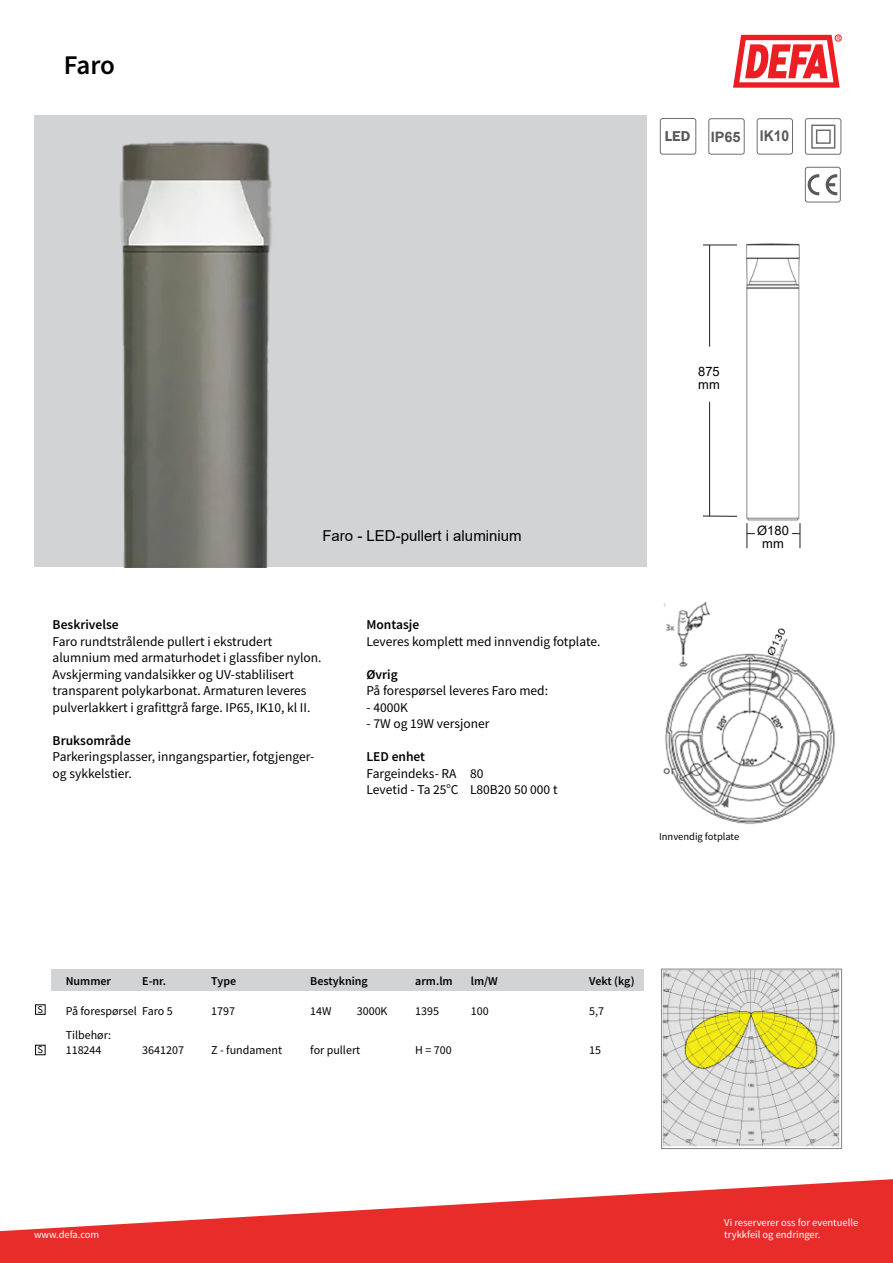
<style>
.page{position:relative;width:893px;height:1263px;background:#fff}
.page>*{position:absolute;margin:0;border:0;box-sizing:border-box;transform-origin:0 0}
.t1{font:600 27px "Source Sans Pro";color:#000}
.t2{font:15px "Arial";color:#000}
.t3{font:700 14.85px "Arial";color:#58595b;scale:.94 1}
.t4{font:700 14.4px "Arial";color:#58595b}
.t5{font:600 14.4px "ITC Franklin Gothic Std";color:#58595b}
.t6{font:13.5px/16.5px "Source Sans Pro";color:#000}
.t7{font:600 13.5px "Source Sans Pro";color:#000}
.t8{font:12.9px/12.9px "Arial";color:#000}
.t9{font:12px/15px "Source Sans Pro";color:#000}
.t10{font:600 12px "Source Sans Pro";color:#000}
.t11{font:10.5px "Source Sans Pro";color:#fff}
.t12{font:10.5px "Source Sans Pro";color:#000}
</style>
<div class="page">
<div style="left:34px;top:116px;width:612px;height:451px;background:#d1d3d4"></div>
<svg style="left:733px;top:35px;width:108px;height:53px"></svg>
<svg style="left:0;top:1179px;width:893px;height:84px;fill:#e82c2a"></svg>
<img style="left:120px;top:141px;width:152px;height:426px">
<hr style="left:703px;top:516px;width:34px;height:1px;background:#231f20">
<hr style="left:709px;top:402px;width:1px;height:114px;background:#231f20">
<hr style="left:703px;top:245px;width:34px;height:1px;background:#231f20">
<hr style="left:709px;top:245px;width:1px;height:102px;background:#231f20">
<img style="left:746px;top:243px;width:54px;height:285px">
<svg style="left:747px;top:523px;width:8px;height:25px"></svg>
<svg style="left:792px;top:523px;width:9px;height:25px"></svg>
<div style="left:805px;top:167px;width:36px;height:36px;border:1px solid #6d6e71;border-radius:2px"></div>
<svg style="left:808px;top:174px;width:29px;height:21px"></svg>
<div style="left:757px;top:118px;width:36px;height:37px;border:1px solid #6d6e71;border-radius:2px"></div>
<div style="left:660px;top:118px;width:36px;height:37px;border:1px solid #6d6e71;border-radius:2px"></div>
<div style="left:708px;top:118px;width:37px;height:37px;border:1px solid #6d6e71;border-radius:2px"></div>
<div style="left:805px;top:118px;width:36px;height:37px;border:1px solid #6d6e71;border-radius:2px"></div>
<div style="left:811px;top:125px;width:24px;height:24px;border:1px solid #6d6e71"></div>
<div style="left:816px;top:130px;width:15px;height:14px;border:1px solid #6d6e71"></div>
<div style="left:52px;top:969px;width:592px;height:21px;background:#d1d3d4"></div>
<img style="left:663px;top:971px;width:177px;height:176px">
<div style="left:661px;top:969px;width:181px;height:180px;border:1px solid #808285"></div>
<img style="left:663px;top:603px;width:172px;height:222px">
<svg style="left:730px;top:622px;width:50px;height:32px"></svg>
<div style="left:35px;top:1045px;width:10px;height:10px;border:1px solid #000"></div>
<h1 class="t1" style="left:64px;top:48px;width:53px">Faro</h1>
<p class="t5" style="left:665px;top:128px;width:27px">LED</p>
<p class="t4" style="left:711px;top:126px;width:32px">IP65</p>
<p class="t3" style="left:760px;top:125px;width:33px">IK10</p>
<p class="t8" style="left:698px;top:365px;width:23px">875 mm</p>
<p class="t2" style="left:322px;top:526px;width:201px">Faro - LED-pullert i aluminium</p>
<p class="t7" style="left:53px;top:616px;width:68px">Beskrivelse</p>
<p class="t6" style="left:53px;top:633px;width:271px">Faro rundtstrålende pullert i ekstrudert alumnium med armaturhodet i glassfiber nylon.<br>Avskjerming vandalsikker og UV-stablilisert transparent polykarbonat. Armaturen leveres pulverlakkert i grafittgrå farge. IP65, IK10, kl II.</p>
<p class="t7" style="left:53px;top:731px;width:80px">Bruksområde</p>
<p class="t6" style="left:53px;top:748px;width:263px">Parkeringsplasser, inngangspartier, fotgjenger&shy;og sykkelstier.</p>
<p class="t7" style="left:366px;top:616px;width:54px">Montasje</p>
<p class="t6" style="left:366px;top:633px;width:235px">Leveres komplett med innvendig fotplate.</p>
<p class="t7" style="left:366px;top:665px;width:33px">Øvrig</p>
<p class="t6" style="left:366px;top:682px;width:183px">På forespørsel leveres Faro med:</p>
<p class="t6" style="left:366px;top:699px;width:43px">- 4000K</p>
<p class="t6" style="left:366px;top:715px;width:125px">- 7W og 19W versjoner</p>
<p class="t7" style="left:366px;top:748px;width:60px">LED enhet</p>
<p class="t6" style="left:366px;top:765px;width:193px">Fargeindeks- RA 80<br>Levetid - Ta 25<sup>o</sup>C L80B20 50 000 t</p>
<p class="t8" style="left:757px;top:524px;width:33px;text-align:center">Ø180 mm</p>
<p class="t12" style="left:659px;top:830px;width:82px">Innvendig fotplate</p>
<p class="t12" style="left:38px;top:1003px;width:7px">S</p>
<p class="t12" style="left:38px;top:1043px;width:7px">S</p>
<p class="t10" style="left:66px;top:973px;width:47px">Nummer</p>
<p class="t10" style="left:142px;top:973px;width:25px">E-nr.</p>
<p class="t10" style="left:211px;top:973px;width:27px">Type</p>
<p class="t10" style="left:310px;top:973px;width:59px">Bestykning</p>
<p class="t10" style="left:415px;top:973px;width:39px">arm.lm</p>
<p class="t10" style="left:471px;top:973px;width:29px">lm/W</p>
<p class="t10" style="left:589px;top:973px;width:47px">Vekt (kg)</p>
<p class="t9" style="left:66px;top:1003px;width:108px">På forespørsel Faro 5</p>
<p class="t9" style="left:211px;top:1003px;width:25px">1797</p>
<p class="t9" style="left:310px;top:1003px;width:23px">14W</p>
<p class="t9" style="left:357px;top:1003px;width:32px">3000K</p>
<p class="t9" style="left:415px;top:1003px;width:25px">1395</p>
<p class="t9" style="left:471px;top:1003px;width:19px">100</p>
<p class="t9" style="left:589px;top:1003px;width:16px">5,7</p>
<p class="t9" style="left:66px;top:1027px;width:47px">Tilbehør:<br>118244</p>
<p class="t9" style="left:142px;top:1042px;width:43px">3641207</p>
<p class="t9" style="left:211px;top:1042px;width:72px">Z - fundament</p>
<p class="t9" style="left:310px;top:1042px;width:51px">for pullert</p>
<p class="t9" style="left:415px;top:1042px;width:38px">H = 700</p>
<p class="t9" style="left:589px;top:1042px;width:13px">15</p>
<p class="t11" style="left:724px;top:1215px;width:135px">Vi reserverer oss for eventuelle</p>
<p class="t11" style="left:34px;top:1228px;width:67px">www.defa.com</p>
<p class="t11" style="left:724px;top:1228px;width:98px">trykkfeil og endringer.</p>
</div>
